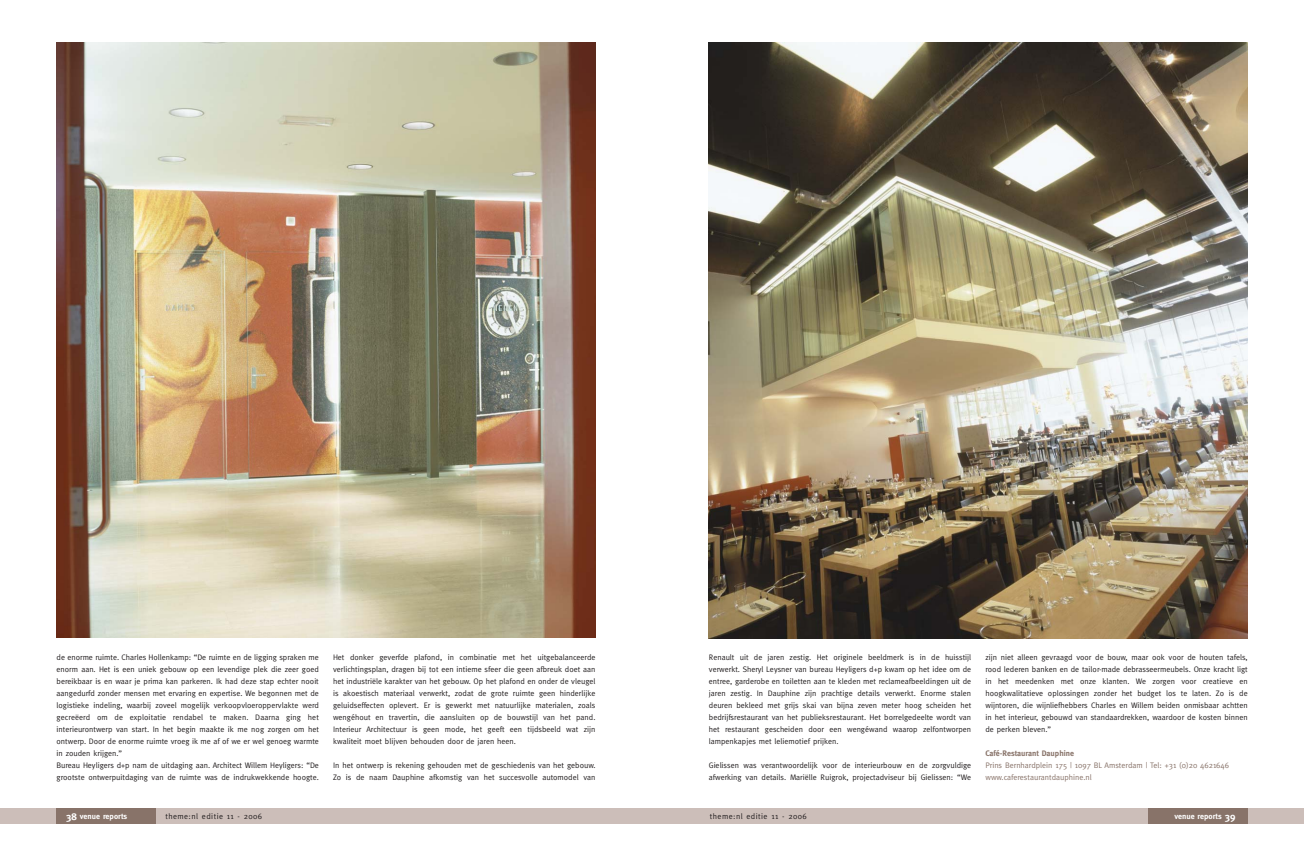
<style>
.page{position:relative;width:1304px;height:842px;background:#fff}
.page>*{position:absolute;margin:0;border:0;box-sizing:border-box;transform-origin:0 0}
.t1{font:8px/12px "Meta";color:#231f20;text-align:justify}
.t2{font:8px/12px "Meta";color:#887369}
.t3{font:8px "Meta";letter-spacing:.055em;color:#231f20}
.t4{font:700 8px "Meta";color:#fff}
.t5{font:700 8px "Meta";color:#887369}
.s1{font-size:10px}
</style>
<div class="page">
<img style="left:0;top:42px;width:1303px;height:782px">
<p class="t1" style="left:57px;top:651px;width:264px;text-align:left">de enorme ruimte. Charles Hollenkamp: “De ruimte en de ligging spraken me enorm aan. Het is een uniek gebouw op een levendige plek die zeer goed bereikbaar is en waar je prima kan parkeren. Ik had deze stap echter nooit aangedurfd zonder mensen met ervaring en expertise. We begonnen met de logistieke indeling, waarbij zoveel mogelijk verkoopvloeroppervlakte werd gecreëerd om de exploitatie rendabel te maken. Daarna ging het interieurontwerp van start. In het begin maakte ik me nog zorgen om het ontwerp. Door de enorme ruimte vroeg ik me af of we er wel genoeg warmte in zouden krijgen.”<br>Bureau Heyligers d+p nam de uitdaging aan. Architect Willem Heyligers: “De grootste ontwerpuitdaging van de ruimte was de indrukwekkende hoogte.</p>
<p class="t1" style="left:333px;top:651px;width:264px">Het donker geverfde plafond, in combinatie met het uitgebalanceerde verlichtingsplan, dragen bij tot een intieme sfeer die geen afbreuk doet aan het industriële karakter van het gebouw. Op het plafond en onder de vleugel is akoestisch materiaal verwerkt, zodat de grote ruimte geen hinderlijke geluidseffecten oplevert. Er is gewerkt met natuurlijke materialen, zoals wengéhout en travertin, die aansluiten op de bouwstijl van het pand.<br>Interieur Architectuur is geen mode, het geeft een tijdsbeeld wat zijn kwaliteit moet blijven behouden door de jaren heen.</p>
<p class="t1" style="left:333px;top:759px;width:264px">In het ontwerp is rekening gehouden met de geschiedenis van het gebouw.<br>Zo is de naam Dauphine afkomstig van het succesvolle automodel van</p>
<p class="t1" style="left:709px;top:651px;width:264px">Renault uit de jaren zestig. Het originele beeldmerk is in de huisstijl verwerkt. Sheryl Leysner van bureau Heyligers d+p kwam op het idee om de entree, garderobe en toiletten aan te kleden met reclameafbeeldingen uit de jaren zestig. In Dauphine zijn prachtige details verwerkt. Enorme stalen deuren bekleed met grijs skai van bijna zeven meter hoog scheiden het bedrijfsrestaurant van het publieksrestaurant. Het borrelgedeelte wordt van het restaurant gescheiden door een wengéwand waarop zelfontworpen lampenkapjes met leliemotief prijken.</p>
<p class="t1" style="left:709px;top:759px;width:264px">Gielissen was verantwoordelijk voor de interieurbouw en de zorgvuldige afwerking van details. Mariëlle Ruigrok, projectadviseur bij Gielissen: “We</p>
<p class="t1" style="left:985px;top:651px;width:264px">zijn niet alleen gevraagd voor de bouw, maar ook voor de houten tafels, rood lederen banken en de tailor-made debrasseermeubels. Onze kracht ligt in het meedenken met onze klanten. We zorgen voor creatieve en hoogkwalitatieve oplossingen zonder het budget los te laten. Zo is de wijntoren, die wijnliefhebbers Charles en Willem beiden onmisbaar achtten in het interieur, gebouwd van standaardrekken, waardoor de kosten binnen de perken bleven.”</p>
<p class="t5" style="left:985px;top:749px;width:90px">Café-Restaurant Dauphine</p>
<p class="t2" style="left:985px;top:759px;width:245px">Prins Bernhardplein 175 | 1097 BL Amsterdam | Tel: +31 (0)20 4621646 www.caferestaurantdauphine.nl</p>
<p class="t4" style="left:66px;top:812px;width:63px"><span class="s1">38</span> venue reports</p>
<p class="t3" style="left:165px;top:812px;width:98px">theme:nl editie 11 - 2006</p>
<p class="t3" style="left:710px;top:812px;width:98px">theme:nl editie 11 - 2006</p>
<p class="t4" style="left:1174px;top:812px;width:63px">venue reports <span class="s1">39</span></p>
</div>
